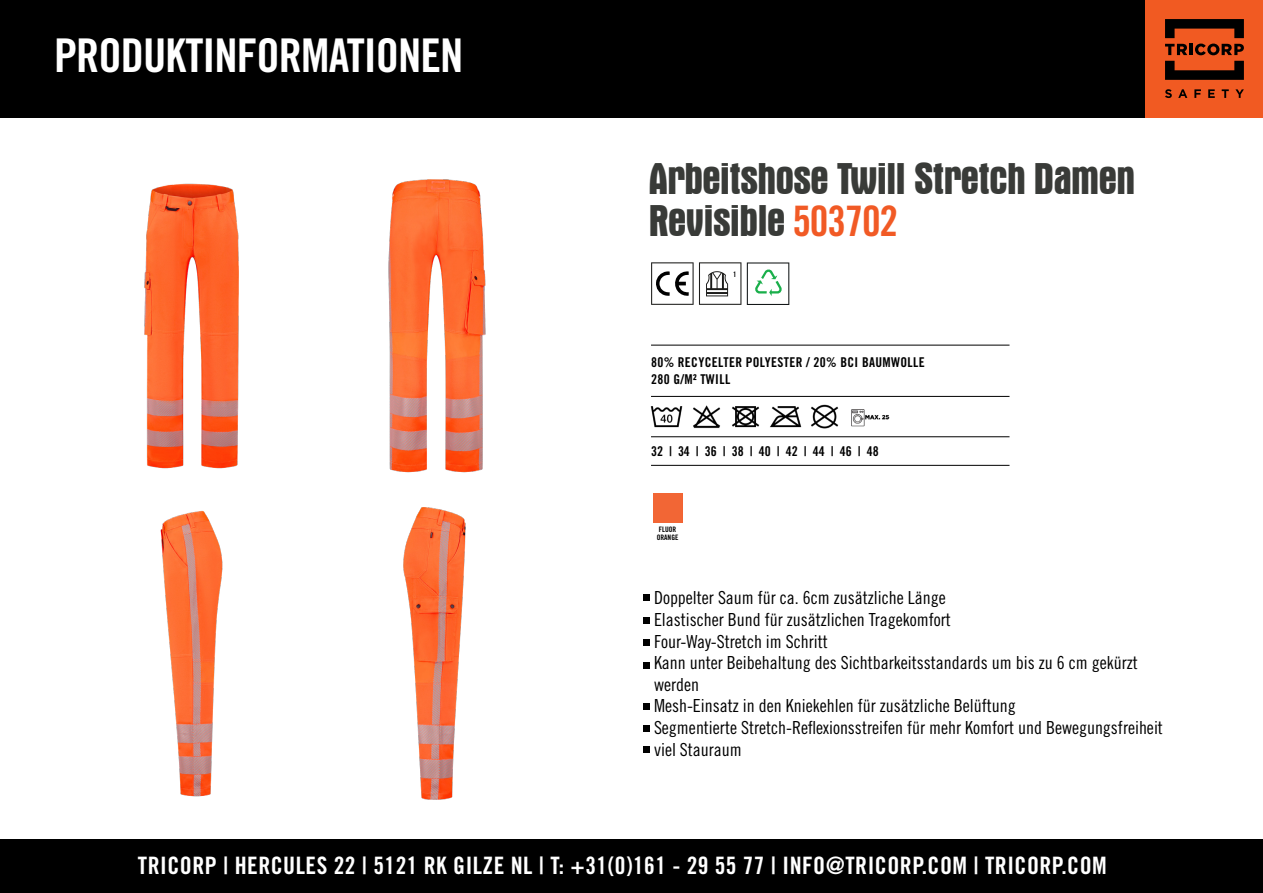
<style>
.page{position:relative;width:1263px;height:893px;background:#fff}
.page>*{position:absolute;margin:0;border:0;box-sizing:border-box;transform-origin:0 0}
.t1{font:46.5px "Trade Gothic LT Std Bd Cn 20";letter-spacing:-.02em;color:#fff}
.t2{font:700 condensed 45px/42px "Aurora BT";letter-spacing:-.025em;color:#393b38}
.t3{font:24px "Trade Gothic LT Std Bd Cn 20";letter-spacing:.02em;color:#fff}
.t4{font:18px/21.6px "Trade Gothic LT Std Cn 18";color:#000}
.t5{font:13.5px/16.5px "Trade Gothic LT Std Bd Cn 20";letter-spacing:.025em;color:#000}
.t6{font:13.5px "Trade Gothic LT Std Bd Cn 20";color:#000}
.t7{font:7.5px/7.5px "Trade Gothic LT Std Bd Cn 20";color:#000}
.s1{font-family:"Trade Gothic LT Std Bd Cn 20";font-weight:400;font-stretch:normal;font-size:42px;color:#f15a25}
</style>
<div class="page">
<div style="left:0;top:0;width:1263px;height:117px;background:#000"></div>
<div style="left:1146px;top:0;width:117px;height:117px;background:#f15a22"></div>
<svg style="left:1165px;top:44px;width:79px;height:11px"></svg>
<svg style="left:1165px;top:19px;width:79px;height:19px"></svg>
<svg style="left:1165px;top:61px;width:79px;height:19px"></svg>
<svg style="left:1165px;top:89px;width:7px;height:9px"></svg>
<svg style="left:1178px;top:89px;width:9px;height:9px"></svg>
<svg style="left:1194px;top:89px;width:7px;height:9px"></svg>
<svg style="left:1208px;top:89px;width:7px;height:9px"></svg>
<svg style="left:1222px;top:89px;width:7px;height:9px"></svg>
<svg style="left:1235px;top:89px;width:9px;height:9px"></svg>
<img style="left:144px;top:183px;width:95px;height:286px">
<img style="left:388px;top:179px;width:98px;height:294px">
<hr style="left:651px;top:345px;width:358px;height:1px;background:#000">
<hr style="left:651px;top:396px;width:358px;height:1px;background:#000">
<hr style="left:651px;top:436px;width:358px;height:1px;background:#000">
<hr style="left:651px;top:465px;width:358px;height:1px;background:#000">
<img style="left:650px;top:406px;width:33px;height:22px">
<img style="left:693px;top:405px;width:28px;height:24px">
<img style="left:732px;top:406px;width:28px;height:22px">
<img style="left:770px;top:406px;width:32px;height:22px">
<img style="left:811px;top:404px;width:28px;height:25px">
<img style="left:851px;top:409px;width:39px;height:17px">
<img style="left:653px;top:493px;width:29px;height:29px">
<svg style="left:651px;top:262px;width:90px;height:43px"></svg>
<svg style="left:747px;top:262px;width:42px;height:43px"></svg>
<img style="left:160px;top:510px;width:63px;height:287px">
<img style="left:403px;top:507px;width:63px;height:293px">
<div style="left:0;top:839px;width:1263px;height:54px;background:#000"></div>
<svg style="left:643px;top:595px;width:6px;height:6px"></svg>
<svg style="left:643px;top:617px;width:6px;height:6px"></svg>
<svg style="left:643px;top:640px;width:6px;height:6px"></svg>
<svg style="left:643px;top:704px;width:6px;height:6px"></svg>
<svg style="left:643px;top:726px;width:6px;height:6px"></svg>
<svg style="left:643px;top:746px;width:6px;height:6px"></svg>
<svg style="left:643px;top:662px;width:6px;height:6px"></svg>
<h1 class="t1" style="left:54px;top:28px;width:411px">PRODUKTINFORMATIONEN</h1>
<h2 class="t2" style="left:648px;top:158px;width:488px">Arbeitshose Twill Stretch Damen<br>Revisible <span class="s1">503702</span></h2>
<p class="t7" style="left:733px;top:270px;width:5px">1</p>
<p class="t5" style="left:651px;top:354px;width:275px">80% RECYCELTER POLYESTER / 20% BCI BAUMWOLLE<br>280 G/M² TWILL</p>
<p class="t6" style="left:651px;top:443px;width:229px">32 | 34 | 36 | 38 | 40 | 42 | 44 | 46 | 48</p>
<p class="t7" style="left:657px;top:526px;width:23px">FLUOR<br>ORANGE</p>
<p class="t4" style="left:654px;top:587px;width:510px">Doppelter Saum für ca. 6cm zusätzliche Länge<br>Elastischer Bund für zusätzlichen Tragekomfort<br>Four-Way-Stretch im Schritt<br>Kann unter Beibehaltung des Sichtbarkeitsstandards um bis zu 6 cm gekürzt werden<br>Mesh-Einsatz in den Kniekehlen für zusätzliche Belüftung<br>Segmentierte Stretch-Reflexionsstreifen für mehr Komfort und Bewegungsfreiheit viel Stauraum</p>
<h3 class="t3" style="left:138px;top:851px;width:970px">TRICORP | HERCULES 22 | 5121 RK GILZE NL | T: +31(0)161 - 29 55 77 | INFO@TRICORP.COM | TRICORP.COM</h3>
</div>
